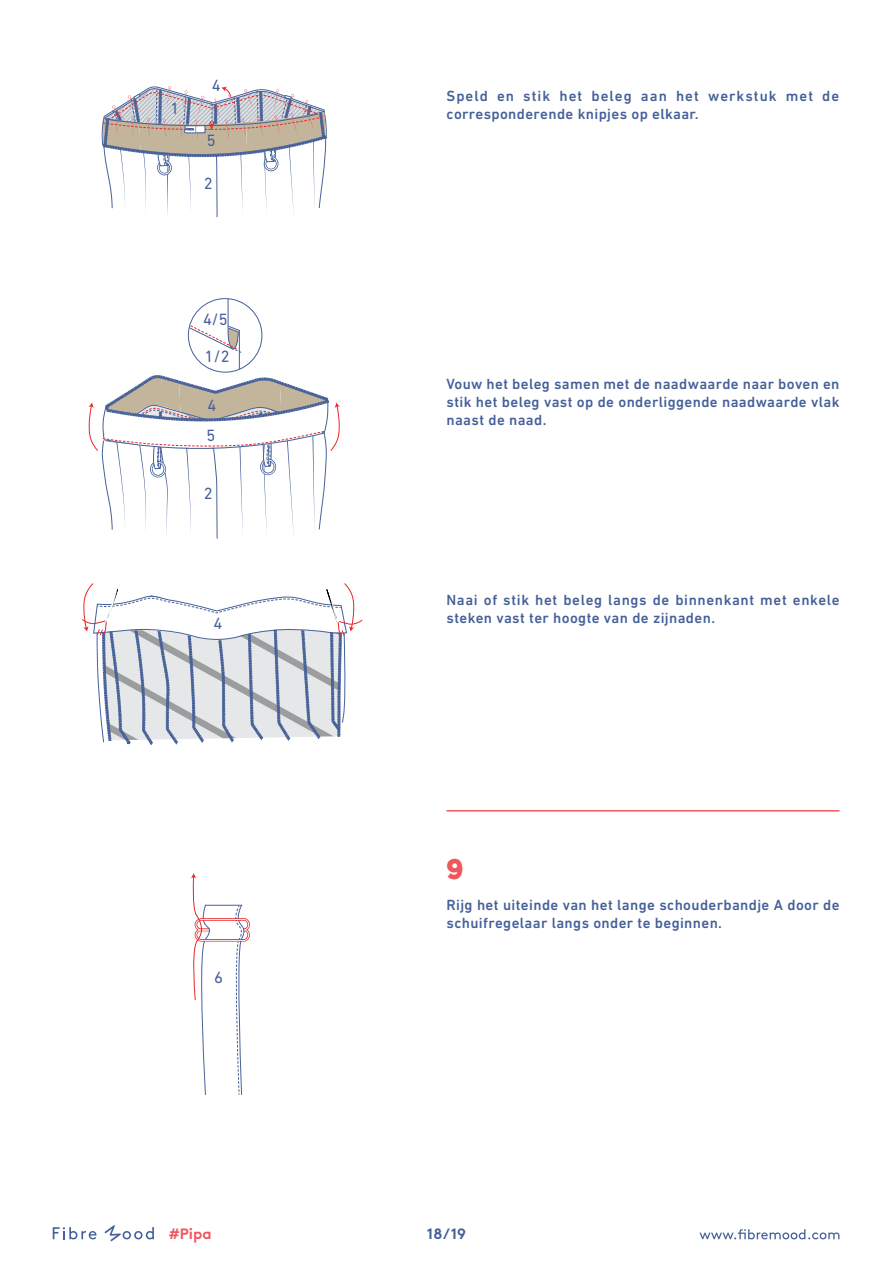
<style>
.page{position:relative;width:893px;height:1263px;background:#fff}
.page>*{position:absolute;margin:0;border:0;box-sizing:border-box;transform-origin:0 0}
.t1{font:900 28.5px "Raleway";color:#f0565d}
.t2{font:16.5px "DIN Next LT Pro";color:#466099}
.t3{font:500 15px/18px "DIN Next LT Pro";letter-spacing:.025em;color:#456099}
.t4{font:500 15px/18px "DIN Next LT Pro";letter-spacing:.06em;color:#456099}
.t5{font:700 15px "Brown";color:#f0565d}
.t6{font:700 15px "Brown";color:#456099}
</style>
<div class="page">
<svg style="left:699px;top:1229px;width:140px;height:10px"></svg>
<svg style="left:53px;top:1227px;width:44px;height:12px"></svg>
<svg style="left:104px;top:1225px;width:50px;height:16px"></svg>
<hr style="left:446px;top:810px;width:393px;height:1px;background:#f0565d">
<svg style="left:82px;top:583px;width:281px;height:162px"></svg>
<svg style="left:191px;top:873px;width:59px;height:222px"></svg>
<svg style="left:102px;top:86px;width:225px;height:132px"></svg>
<svg style="left:88px;top:298px;width:252px;height:241px"></svg>
<p class="t2" style="left:171px;top:98px;width:10px">1</p>
<p class="t2" style="left:212px;top:76px;width:10px">4</p>
<p class="t2" style="left:204px;top:174px;width:10px">2</p>
<p class="t2" style="left:204px;top:484px;width:10px">2</p>
<p class="t2" style="left:213px;top:614px;width:10px">4</p>
<p class="t2" style="left:214px;top:968px;width:10px">6</p>
<p class="t4" style="left:446px;top:87px;width:394px">Speld en stik het beleg aan het werkstuk met de corresponderende knipjes op elkaar.</p>
<p class="t3" style="left:446px;top:375px;width:395px;text-align:justify">Vouw het beleg samen met de naadwaarde naar boven en stik het beleg vast op de onderliggende naadwaarde vlak naast de naad.</p>
<p class="t3" style="left:446px;top:591px;width:395px">Naai of stik het beleg langs de binnenkant met enkele steken vast ter hoogte van de zijnaden.</p>
<h1 class="t1" style="left:446px;top:849px;width:18px">9</h1>
<p class="t3" style="left:446px;top:896px;width:394px">Rijg het uiteinde van het lange schouderbandje A door de schuifregelaar langs onder te beginnen.</p>
<p class="t5" style="left:169px;top:1222px;width:44px">#Pipa</p>
<p class="t6" style="left:427px;top:1221px;width:41px">18/19</p>
</div>
